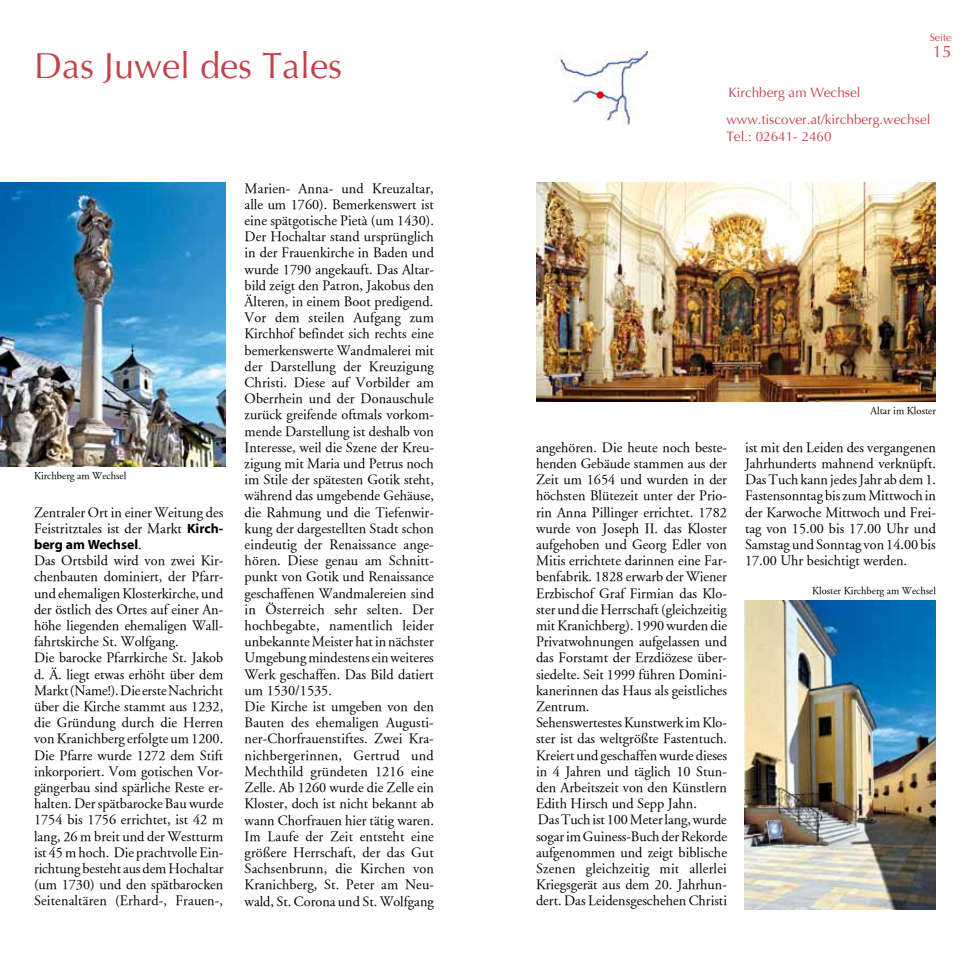
<style>
.page{position:relative;width:970px;height:961px;background:#fff}
.page>*{position:absolute;margin:0;border:0;box-sizing:border-box;transform-origin:0 0}
.t1{font:36px "Optima";color:#c5414a}
.t2{font:16.5px "Optima";color:#c5414a}
.t3{font:14.25px/16.2px "Adobe Garamond";color:#000}
.t4{font:13.5px/16.2px "Optima";color:#c5414a}
.t5{font:700 13.5px "Myriad Web Pro";color:#000}
.t6{font:10.5px "Adobe Garamond";color:#000}
.t7{font:10.5px "Optima";color:#c5414a}
.s1{font-family:"Myriad Web Pro";font-weight:700;font-size:13.5px}
.s2{font-family:"Adobe Garamond";font-weight:400;font-size:14.25px}
</style>
<div class="page">
<img style="left:0;top:183px;width:225px;height:283px">
<img style="left:553px;top:52px;width:103px;height:73px">
<svg style="left:596px;top:91px;width:8px;height:8px"></svg>
<img style="left:744px;top:601px;width:191px;height:309px">
<img style="left:536px;top:183px;width:399px;height:218px">
<h1 class="t1" style="left:34px;top:43px;width:310px">Das Juwel des Tales</h1>
<p class="t6" style="left:34px;top:470px;width:94px">Kirchberg am Wechsel</p>
<p class="t3" style="left:34px;top:504px;width:191px">Zentraler Ort in einer Weitung des<br>Feistritztales ist der Markt <span class="s1">Kirch-</span></p>
<p class="t5" style="left:34px;top:537px;width:109px">berg am Wechsel<span class="s2">.</span></p>
<p class="t3" style="left:34px;top:553px;width:191px">Das Ortsbild wird von zwei Kir&shy;chenbauten dominiert, der Pfarr&shy;und ehemaligen Klosterkirche, und der östlich des Ortes auf einer An&shy;höhe liegenden ehemaligen Wall&shy;fahrtskirche St. Wolfgang.<br>Die barocke Pfarrkirche St. Jakob d. Ä. liegt etwas erhöht über dem Markt (Name!). Die erste Nachricht über die Kirche stammt aus 1232, die Gründung durch die Herren von Kranichberg erfolgte um 1200.<br>Die Pfarre wurde 1272 dem Stift inkorporiert. Vom gotischen Vor&shy;gängerbau sind spärliche Reste er&shy;halten. Der spätbarocke Bau wurde 1754 bis 1756 errichtet, ist 42 m lang, 26 m breit und der Westturm ist 45 m hoch. Die prachtvolle Ein&shy;richtung besteht aus dem Hochaltar (um 1730) und den spätbarocken Seitenaltären (Erhard-, Frauen-,</p>
<p class="t3" style="left:244px;top:180px;width:191px">Marien- Anna- und Kreuzaltar, alle um 1760). Bemerkenswert ist eine spätgotische Pietà (um 1430).<br>Der Hochaltar stand ursprünglich in der Frauenkirche in Baden und wurde 1790 angekauft. Das Altar&shy;bild zeigt den Patron, Jakobus den<br>Älteren, in einem Boot predigend.<br>Vor dem steilen Aufgang zum<br>Kirchhof befindet sich rechts eine bemerkenswerte Wandmalerei mit der Darstellung der Kreuzigung<br>Christi. Diese auf Vorbilder am<br>Oberrhein und der Donauschule zurück greifende oftmals vorkom&shy;mende Darstellung ist deshalb von<br>Interesse, weil die Szene der Kreu&shy;zigung mit Maria und Petrus noch im Stile der spätesten Gotik steht, während das umgebende Gehäuse, die Rahmung und die Tiefenwir&shy;kung der dargestellten Stadt schon eindeutig der Renaissance ange&shy;hören. Diese genau am Schnitt&shy;punkt von Gotik und Renaissance geschaffenen Wandmalereien sind in Österreich sehr selten. Der hochbegabte, namentlich leider unbekannte Meister hat in nächster<br>Umgebung mindestens ein weiteres<br>Werk geschaffen. Das Bild datiert um 1530/1535.<br>Die Kirche ist umgeben von den<br>Bauten des ehemaligen Augusti&shy;ner-Chorfrauenstiftes. Zwei Kra&shy;nichbergerinnen, Gertrud und<br>Mechthild gründeten 1216 eine<br>Zelle. Ab 1260 wurde die Zelle ein<br>Kloster, doch ist nicht bekannt ab wann Chorfrauen hier tätig waren.<br>Im Laufe der Zeit entsteht eine größere Herrschaft, der das Gut<br>Sachsenbrunn, die Kirchen von<br>Kranichberg, St. Peter am Neu&shy;wald, St. Corona und St. Wolfgang</p>
<p class="t4" style="left:728px;top:85px;width:134px">Kirchberg am Wechsel</p>
<p class="t7" style="left:929px;top:31px;width:23px">Seite</p>
<p class="t2" style="left:932px;top:41px;width:20px">15</p>
<p class="t4" style="left:726px;top:112px;width:206px">www.tiscover.at/kirchberg.wechsel<br>Tel.: 02641- 2460</p>
<p class="t6" style="left:870px;top:405px;width:67px">Altar im Kloster</p>
<p class="t3" style="left:536px;top:439px;width:193px">angehören. Die heute noch beste&shy;henden Gebäude stammen aus der<br>Zeit um 1654 und wurden in der höchsten Blütezeit unter der Prio&shy;rin Anna Pillinger errichtet. 1782 wurde von Joseph II. das Kloster aufgehoben und Georg Edler von<br>Mitis errichtete darinnen eine Far&shy;benfabrik. 1828 erwarb der Wiener<br>Erzbischof Graf Firmian das Klo&shy;ster und die Herrschaft (gleichzeitig mit Kranichberg). 1990 wurden die<br>Privatwohnungen aufgelassen und das Forstamt der Erzdiözese über&shy;siedelte. Seit 1999 führen Domini&shy;kanerinnen das Haus als geistliches<br>Zentrum.<br>Sehenswertestes Kunstwerk im Klo&shy;ster ist das weltgrößte Fastentuch.<br>Kreiert und geschaffen wurde dieses in 4 Jahren und täglich 10 Stun&shy;den Arbeitszeit von den Künstlern<br>Edith Hirsch und Sepp Jahn.<br>Das Tuch ist 100 Meter lang, wurde sogar im Guiness-Buch der Rekorde aufgenommen und zeigt biblische<br>Szenen gleichzeitig mit allerlei<br>Kriegsgerät aus dem 20. Jahrhun&shy;dert. Das Leidensgeschehen Christi</p>
<p class="t3" style="left:745px;top:440px;width:192px;text-align:justify">ist mit den Leiden des vergangenen Jahrhunderts mahnend verknüpft.<br>Das Tuch kann jedes Jahr ab dem 1.<br>Fastensonntag bis zum Mittwoch in der Karwoche Mittwoch und Frei&shy;tag von 15.00 bis 17.00 Uhr und Samstag und Sonntag von 14.00 bis 17.00 Uhr besichtigt werden.</p>
<p class="t6" style="left:812px;top:585px;width:125px">Kloster Kirchberg am Wechsel</p>
</div>
